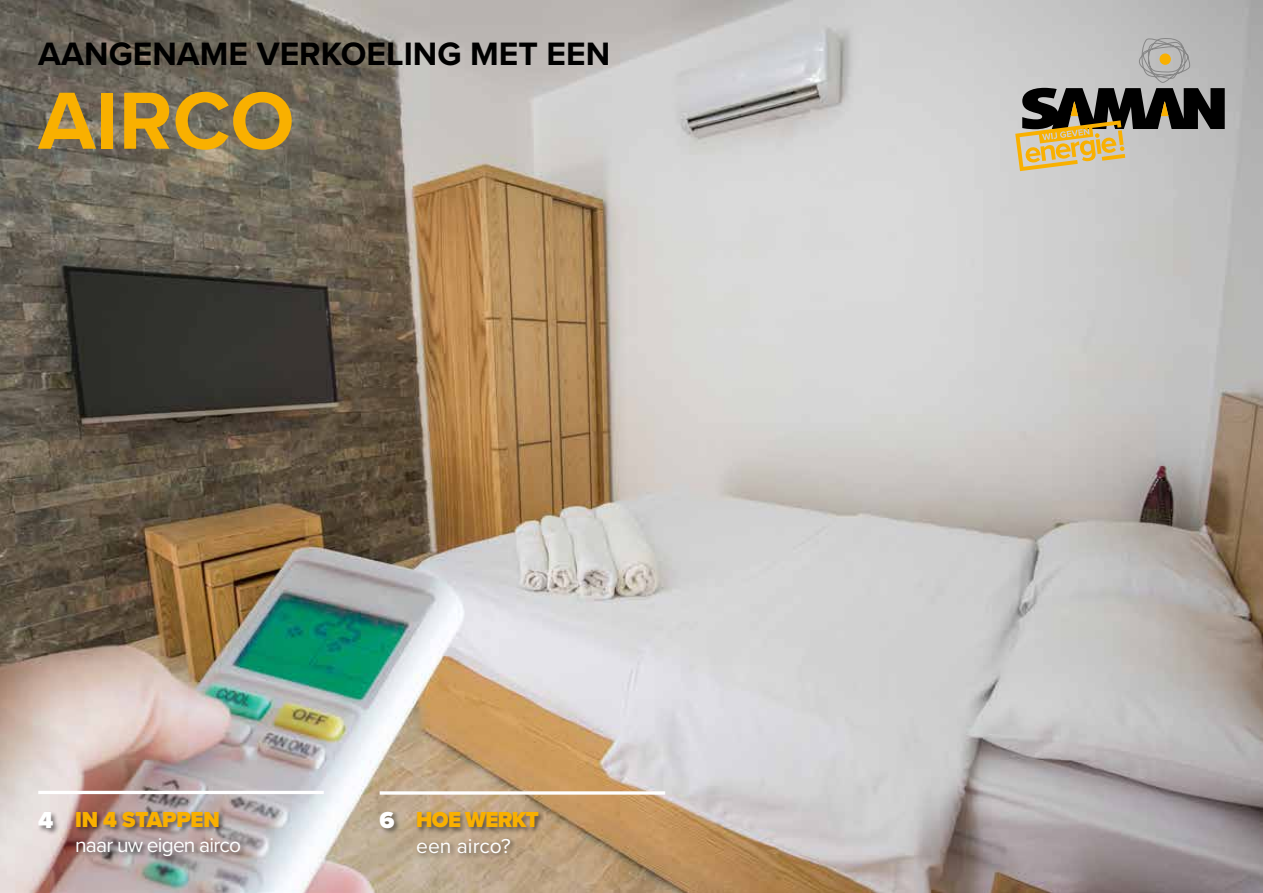
<style>
.page{position:relative;width:1263px;height:893px;background:#fff}
.page>*{position:absolute;margin:0;border:0;box-sizing:border-box;transform-origin:0 0}
.t1{font:700 84px "Proxima Nova";color:#f9b000}
.t2{font:700 33.6px "Proxima Nova";color:#000}
.t3{font:900 24px "Proxima Nova";color:#fff}
.t4{font:900 22.5px "Proxima Nova";letter-spacing:-.01em;color:#f9b000}
.t5{font:900 22.5px "Proxima Nova";letter-spacing:-.03em;color:#f9b000}
.t6{font:21px "Proxima Nova";letter-spacing:-.04em;color:#fff}
.t7{font:21px "Proxima Nova";color:#fff}
</style>
<div class="page">
<img style="left:0;top:0;width:1263px;height:893px">
<svg style="left:1015px;top:38px;width:210px;height:133px;background:#9e988a"></svg>
<div style="left:416px;top:810px;width:130px;height:50px;background:#000;opacity:.49"></div>
<div style="left:379px;top:809px;width:22px;height:26px;background:#000;opacity:.49"></div>
<svg style="left:380px;top:791px;width:285px;height:4px"></svg>
<div style="left:75px;top:810px;width:172px;height:54px;background:#000;opacity:.49"></div>
<div style="left:37px;top:811px;width:24px;height:25px;background:#000;opacity:.49"></div>
<hr style="left:38px;top:791px;width:286px;height:3px;background:#fff">
<p class="t2" style="left:38px;top:29px;width:573px">AANGENAME VERKOELING MET EEN</p>
<h1 class="t1" style="left:38px;top:58px;width:258px">AIRCO</h1>
<p class="t3" style="left:38px;top:802px;width:17px">4</p>
<p class="t4" style="left:75px;top:803px;width:146px">IN 4 STAPPEN</p>
<p class="t3" style="left:380px;top:802px;width:16px">6</p>
<p class="t6" style="left:75px;top:829px;width:167px">naar uw eigen airco</p>
<p class="t5" style="left:416px;top:803px;width:124px">HOE WERKT</p>
<p class="t7" style="left:416px;top:830px;width:96px">een airco?</p>
</div>
